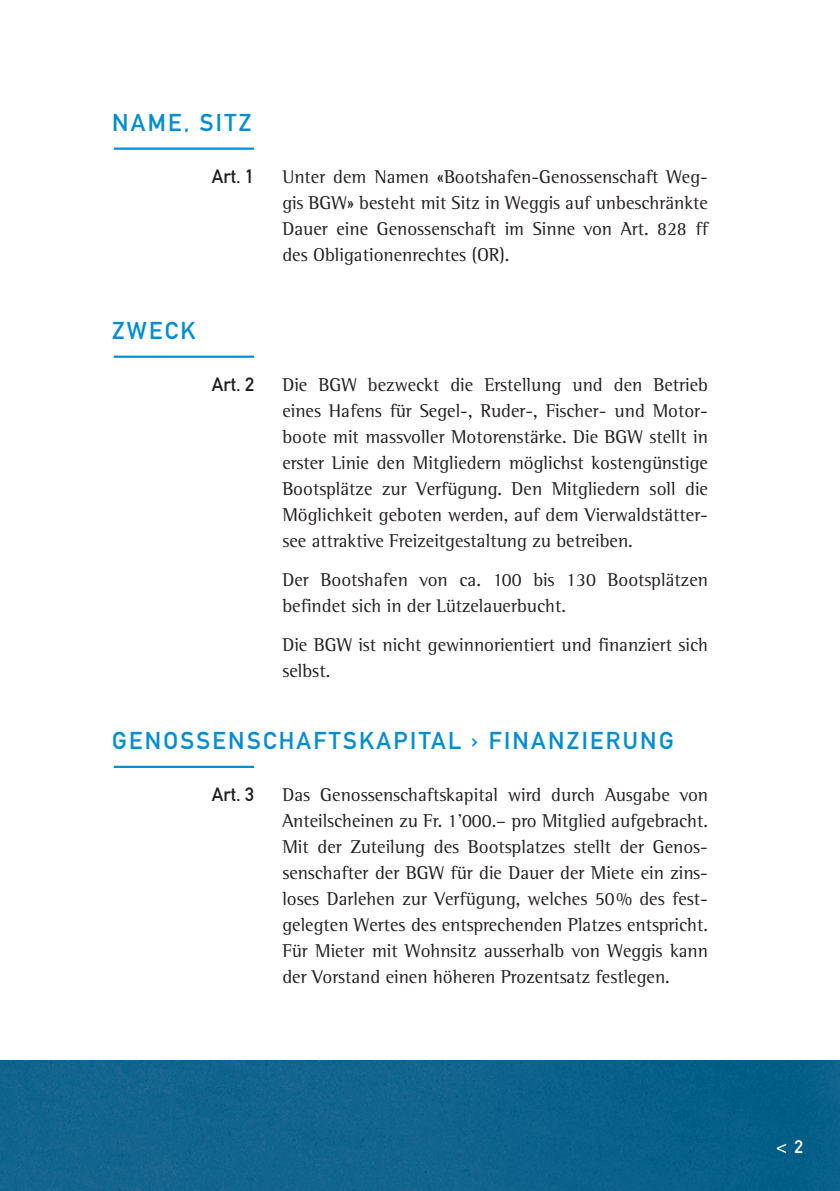
<style>
.page{position:relative;width:840px;height:1191px;background:#fff}
.page>*{position:absolute;margin:0;border:0;box-sizing:border-box;transform-origin:0 0}
.t1{font:24px "DIN Mittelschrift";letter-spacing:.095em;color:#008cd2}
.t2{font:19px/26px "AT Rotis Semi Serif";color:#231f20;text-align:justify}
.t3{font:19px "DIN Mittelschrift";color:#231f20}
.t4{font:18px "DIN Mittelschrift";color:#fff}
</style>
<div class="page">
<img style="left:0;top:1060px;width:839px;height:131px">
<hr style="left:114px;top:147px;width:140px;height:3px;background:#008cd2">
<hr style="left:114px;top:355px;width:140px;height:3px;background:#008cd2">
<hr style="left:114px;top:765px;width:140px;height:3px;background:#008cd2">
<p class="t1" style="left:112px;top:113px;width:140px">NAME, SITZ</p>
<p class="t3" style="left:212px;top:169px;width:44px">Art. 1</p>
<p class="t2" style="left:282px;top:165px;width:427px">Unter dem Namen «Bootshafen-Genossenschaft Weg&shy;gis BGW» besteht mit Sitz in Weggis auf unbeschränkte Dauer eine Genossenschaft im Sinne von Art. 828 ff des Obligationenrechtes (OR).</p>
<p class="t1" style="left:112px;top:321px;width:85px">ZWECK</p>
<p class="t3" style="left:212px;top:377px;width:44px">Art. 2</p>
<p class="t2" style="left:282px;top:373px;width:427px">Die BGW bezweckt die Erstellung und den Betrieb eines Hafens für Segel-, Ruder-, Fischer- und Motor&shy;boote mit massvoller Motorenstärke. Die BGW stellt in erster Linie den Mitgliedern möglichst kostengünstige Bootsplätze zur Verfügung. Den Mitgliedern soll die Möglichkeit geboten werden, auf dem Vierwaldstätter&shy;see attraktive Freizeitgestaltung zu betreiben.</p>
<p class="t2" style="left:282px;top:568px;width:427px">Der Bootshafen von ca. 100 bis 130 Bootsplätzen befindet sich in der Lützelauerbucht.</p>
<p class="t2" style="left:282px;top:633px;width:427px">Die BGW ist nicht gewinnorientiert und finanziert sich selbst.</p>
<p class="t1" style="left:112px;top:731px;width:562px">GENOSSENSCHAFTSKAPITAL › FINANZIERUNG</p>
<p class="t3" style="left:212px;top:787px;width:44px">Art. 3</p>
<p class="t2" style="left:282px;top:783px;width:427px">Das Genossenschaftskapital wird durch Ausgabe von Anteilscheinen zu Fr. 1’000.– pro Mitglied aufgebracht.<br>Mit der Zuteilung des Bootsplatzes stellt der Genos&shy;senschafter der BGW für die Dauer der Miete ein zins&shy;loses Darlehen zur Verfügung, welches 50% des fest&shy;gelegten Wertes des entsprechenden Platzes entspricht.<br>Für Mieter mit Wohnsitz ausserhalb von Weggis kann der Vorstand einen höheren Prozentsatz festlegen.</p>
<p class="t4" style="left:775px;top:1140px;width:28px">&lt; 2</p>
</div>
